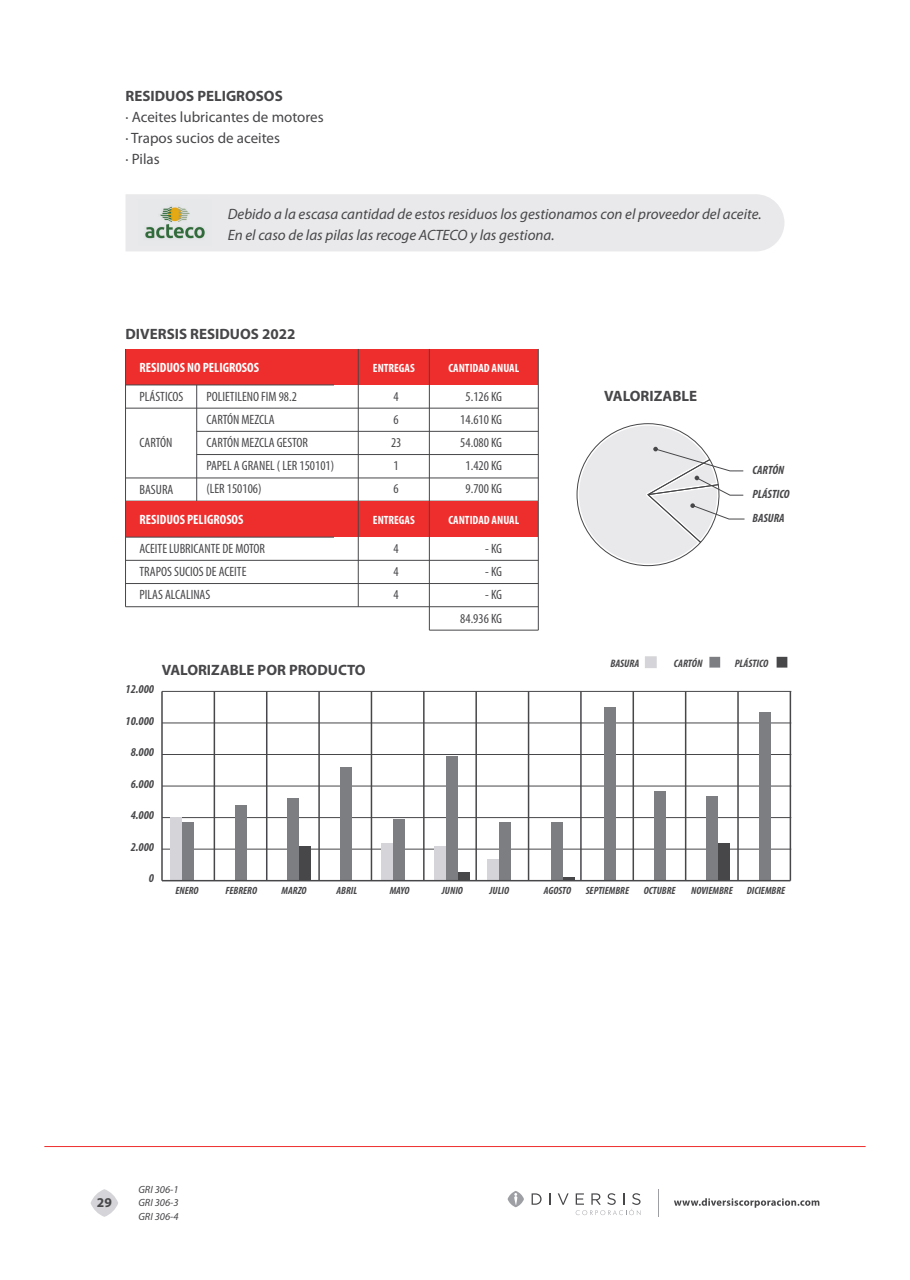
<style>
.page{position:relative;width:910px;height:1280px;background:#fff}
.page>*{position:absolute;margin:0;border:0;box-sizing:border-box;transform-origin:0 0}
.t1{font:italic 15px/21px "Myriad Pro";color:#47474a}
.t2{font:700 15px "Myriad Pro";color:#47474a}
.t3{font:15px/21px "Myriad Pro";color:#47474a}
.t4{font:condensed 13.5px/23.1px "Myriad Pro";color:#47474a}
.t5{font:700 condensed 13.5px "Myriad Pro";color:#fff}
.t6{font:700 13.5px "Myriad Pro";color:#47474a}
.t7{font:italic 700 condensed 12px/24px "Myriad Pro";color:#47474a}
.t8{font:700 condensed 12px "Myriad Pro";color:#fff}
.t9{font:italic 700 condensed 10.8px "Myriad Pro";color:#47474a}
.t10{font:italic 700 condensed 10.5px "Myriad Pro";color:#47474a}
.t11{font:italic 10.5px/13.5px "Myriad Pro";color:#47474a;text-align:justify}
</style>
<div class="page">
<svg style="left:532px;top:1193px;width:10px;height:12px"></svg>
<svg style="left:549px;top:1193px;width:1px;height:12px"></svg>
<svg style="left:558px;top:1193px;width:11px;height:12px"></svg>
<svg style="left:508px;top:1191px;width:16px;height:16px"></svg>
<svg style="left:576px;top:1193px;width:65px;height:22px"></svg>
<svg style="left:674px;top:1198px;width:145px;height:10px"></svg>
<svg style="left:658px;top:1189px;width:1px;height:28px"></svg>
<svg style="left:91px;top:1189px;width:27px;height:28px"></svg>
<hr style="left:44px;top:1146px;width:822px;height:1px;background:#ee2d2d">
<hr style="left:162px;top:849px;width:629px;height:1px;background:#47474a">
<hr style="left:162px;top:691px;width:629px;height:1px;background:#47474a">
<hr style="left:162px;top:723px;width:629px;height:1px;background:#47474a">
<hr style="left:162px;top:754px;width:629px;height:1px;background:#47474a">
<hr style="left:162px;top:786px;width:629px;height:1px;background:#47474a">
<hr style="left:162px;top:817px;width:629px;height:1px;background:#47474a">
<svg style="left:709px;top:656px;width:12px;height:12px"></svg>
<svg style="left:645px;top:656px;width:12px;height:12px"></svg>
<svg style="left:776px;top:656px;width:12px;height:12px"></svg>
<hr style="left:161px;top:691px;width:2px;height:190px;background:#47474a">
<hr style="left:790px;top:691px;width:1px;height:190px;background:#47474a">
<hr style="left:423px;top:691px;width:2px;height:190px;background:#47474a">
<hr style="left:475px;top:691px;width:2px;height:190px;background:#47474a">
<hr style="left:528px;top:691px;width:1px;height:190px;background:#47474a">
<hr style="left:580px;top:691px;width:2px;height:190px;background:#47474a">
<hr style="left:632px;top:691px;width:2px;height:190px;background:#47474a">
<hr style="left:685px;top:691px;width:1px;height:190px;background:#47474a">
<hr style="left:737px;top:691px;width:2px;height:190px;background:#47474a">
<hr style="left:214px;top:691px;width:1px;height:190px;background:#47474a">
<hr style="left:266px;top:691px;width:1px;height:190px;background:#47474a">
<hr style="left:318px;top:691px;width:2px;height:190px;background:#47474a">
<hr style="left:371px;top:691px;width:1px;height:190px;background:#47474a">
<div style="left:170px;top:817px;width:12px;height:63px;background:#d5d5d9"></div>
<div style="left:182px;top:822px;width:12px;height:58px;background:#7c7e82"></div>
<div style="left:235px;top:806px;width:11px;height:74px;background:#7c7e82"></div>
<div style="left:287px;top:798px;width:12px;height:82px;background:#7c7e82"></div>
<div style="left:299px;top:846px;width:12px;height:34px;background:#47474a"></div>
<div style="left:340px;top:768px;width:12px;height:112px;background:#7c7e82"></div>
<div style="left:381px;top:843px;width:12px;height:37px;background:#d5d5d9"></div>
<div style="left:393px;top:820px;width:12px;height:60px;background:#7c7e82"></div>
<div style="left:434px;top:846px;width:12px;height:34px;background:#d5d5d9"></div>
<div style="left:446px;top:757px;width:12px;height:123px;background:#7c7e82"></div>
<div style="left:458px;top:872px;width:12px;height:8px;background:#47474a"></div>
<div style="left:487px;top:859px;width:12px;height:21px;background:#d5d5d9"></div>
<div style="left:499px;top:822px;width:11px;height:58px;background:#7c7e82"></div>
<div style="left:551px;top:822px;width:12px;height:58px;background:#7c7e82"></div>
<div style="left:604px;top:707px;width:12px;height:173px;background:#7c7e82"></div>
<svg style="left:563px;top:877px;width:12px;height:3px"></svg>
<div style="left:654px;top:792px;width:12px;height:88px;background:#7c7e82"></div>
<div style="left:706px;top:797px;width:12px;height:83px;background:#7c7e82"></div>
<div style="left:718px;top:843px;width:12px;height:37px;background:#47474a"></div>
<div style="left:759px;top:712px;width:12px;height:168px;background:#7c7e82"></div>
<hr style="left:162px;top:880px;width:628px;height:1px;background:#47474a">
<div style="left:126px;top:349px;width:412px;height:36px;background:#ee2d2d"></div>
<hr style="left:125px;top:349px;width:1px;height:152px;background:#47474a">
<hr style="left:126px;top:385px;width:208px;height:1px;background:#47474a">
<hr style="left:126px;top:408px;width:412px;height:1px;background:#47474a">
<hr style="left:197px;top:431px;width:341px;height:1px;background:#47474a">
<hr style="left:197px;top:454px;width:341px;height:1px;background:#47474a">
<hr style="left:126px;top:478px;width:412px;height:1px;background:#47474a">
<hr style="left:196px;top:385px;width:1px;height:116px;background:#47474a">
<hr style="left:429px;top:349px;width:1px;height:152px;background:#47474a">
<hr style="left:538px;top:349px;width:1px;height:152px;background:#47474a">
<hr style="left:358px;top:349px;width:1px;height:152px;background:#47474a">
<div style="left:126px;top:501px;width:412px;height:36px;background:#ee2d2d"></div>
<hr style="left:125px;top:501px;width:1px;height:106px;background:#47474a">
<hr style="left:126px;top:537px;width:208px;height:1px;background:#47474a">
<hr style="left:126px;top:560px;width:412px;height:1px;background:#47474a">
<hr style="left:126px;top:583px;width:412px;height:1px;background:#47474a">
<hr style="left:126px;top:606px;width:412px;height:1px;background:#47474a">
<hr style="left:429px;top:630px;width:109px;height:1px;background:#47474a">
<hr style="left:429px;top:501px;width:1px;height:129px;background:#47474a">
<hr style="left:538px;top:501px;width:1px;height:129px;background:#47474a">
<hr style="left:358px;top:501px;width:1px;height:106px;background:#47474a">
<svg style="left:576px;top:423px;width:169px;height:144px"></svg>
<div style="left:126px;top:194px;width:658px;height:57px;background:#e9e9eb"></div>
<img style="left:138px;top:199px;width:74px;height:46px">
<p class="t2" style="left:126px;top:87px;width:159px">RESIDUOS PELIGROSOS</p>
<p class="t3" style="left:126px;top:107px;width:200px">· Aceites lubricantes de motores · Trapos sucios de aceites<br>· Pilas</p>
<p class="t1" style="left:228px;top:204px;width:535px">Debido a la escasa cantidad de estos residuos los gestionamos con el proveedor del aceite.<br>En el caso de las pilas las recoge ACTECO y las gestiona.</p>
<p class="t2" style="left:126px;top:324px;width:171px">DIVERSIS RESIDUOS 2022</p>
<p class="t5" style="left:139px;top:359px;width:121px">RESIDUOS NO PELIGROSOS</p>
<p class="t8" style="left:373px;top:360px;width:43px">ENTREGAS</p>
<p class="t8" style="left:448px;top:360px;width:72px">CANTIDAD ANUAL</p>
<p class="t4" style="left:139px;top:385px;width:45px">PLÁSTICOS</p>
<p class="t4" style="left:139px;top:431px;width:35px">CARTÓN</p>
<p class="t4" style="left:139px;top:478px;width:36px">BASURA</p>
<p class="t4" style="left:206px;top:385px;width:129px">POLIETILENO FIM 98.2<br>CARTÓN MEZCLA<br>CARTÓN MEZCLA GESTOR<br>PAPEL A GRANEL ( LER 150101) (LER 150106)</p>
<p class="t4" style="left:391px;top:385px;width:12px">4<br>6<br>23<br>1<br>6</p>
<p class="t4" style="left:460px;top:385px;width:43px;text-align:center">5.126 KG<br>14.610 KG<br>54.080 KG<br>1.420 KG<br>9.700 KG</p>
<p class="t5" style="left:139px;top:511px;width:105px">RESIDUOS PELIGROSOS</p>
<p class="t8" style="left:373px;top:512px;width:43px">ENTREGAS</p>
<p class="t8" style="left:448px;top:512px;width:72px">CANTIDAD ANUAL</p>
<p class="t4" style="left:139px;top:537px;width:127px">ACEITE LUBRICANTE DE MOTOR<br>TRAPOS SUCIOS DE ACEITE<br>PILAS ALCALINAS</p>
<p class="t4" style="left:394px;top:537px;width:7px;text-align:justify">4<br>4<br>4</p>
<p class="t4" style="left:485px;top:537px;width:18px">- KG</p>
<p class="t4" style="left:485px;top:560px;width:18px">- KG</p>
<p class="t4" style="left:460px;top:583px;width:43px;text-align:right">- KG<br>84.936 KG</p>
<p class="t2" style="left:162px;top:660px;width:206px">VALORIZABLE POR PRODUCTO</p>
<p class="t7" style="left:126px;top:677px;width:30px">12.000</p>
<p class="t7" style="left:126px;top:708px;width:30px">10.000</p>
<p class="t7" style="left:131px;top:740px;width:25px">8.000</p>
<p class="t7" style="left:131px;top:771px;width:25px">6.000</p>
<p class="t7" style="left:131px;top:803px;width:25px">4.000</p>
<p class="t7" style="left:131px;top:834px;width:25px">2.000</p>
<p class="t7" style="left:149px;top:866px;width:7px">0</p>
<p class="t2" style="left:604px;top:386px;width:94px">VALORIZABLE</p>
<p class="t7" style="left:752px;top:458px;width:39px">CARTÓN<br>PLÁSTICO<br>BASURA</p>
<p class="t9" style="left:610px;top:657px;width:31px">BASURA</p>
<p class="t9" style="left:674px;top:657px;width:30px">CARTÓN</p>
<p class="t9" style="left:735px;top:657px;width:35px">PLÁSTICO</p>
<p class="t10" style="left:175px;top:884px;width:25px">ENERO</p>
<p class="t10" style="left:225px;top:884px;width:33px">FEBRERO</p>
<p class="t10" style="left:282px;top:884px;width:26px">MARZO</p>
<p class="t10" style="left:337px;top:884px;width:22px">ABRIL</p>
<p class="t10" style="left:390px;top:884px;width:21px">MAYO</p>
<p class="t10" style="left:442px;top:884px;width:23px">JUNIO</p>
<p class="t10" style="left:490px;top:884px;width:21px">JULIO</p>
<p class="t10" style="left:544px;top:884px;width:29px">AGOSTO</p>
<p class="t10" style="left:586px;top:884px;width:45px">SEPTIEMBRE</p>
<p class="t10" style="left:644px;top:884px;width:33px">OCTUBRE</p>
<p class="t10" style="left:691px;top:884px;width:43px">NOVIEMBRE</p>
<p class="t10" style="left:747px;top:884px;width:40px">DICIEMBRE</p>
<p class="t6" style="left:97px;top:1193px;width:16px">29</p>
<p class="t11" style="left:138px;top:1182px;width:42px">GRI 306-1<br>GRI 306-3<br>GRI 306-4</p>
</div>
